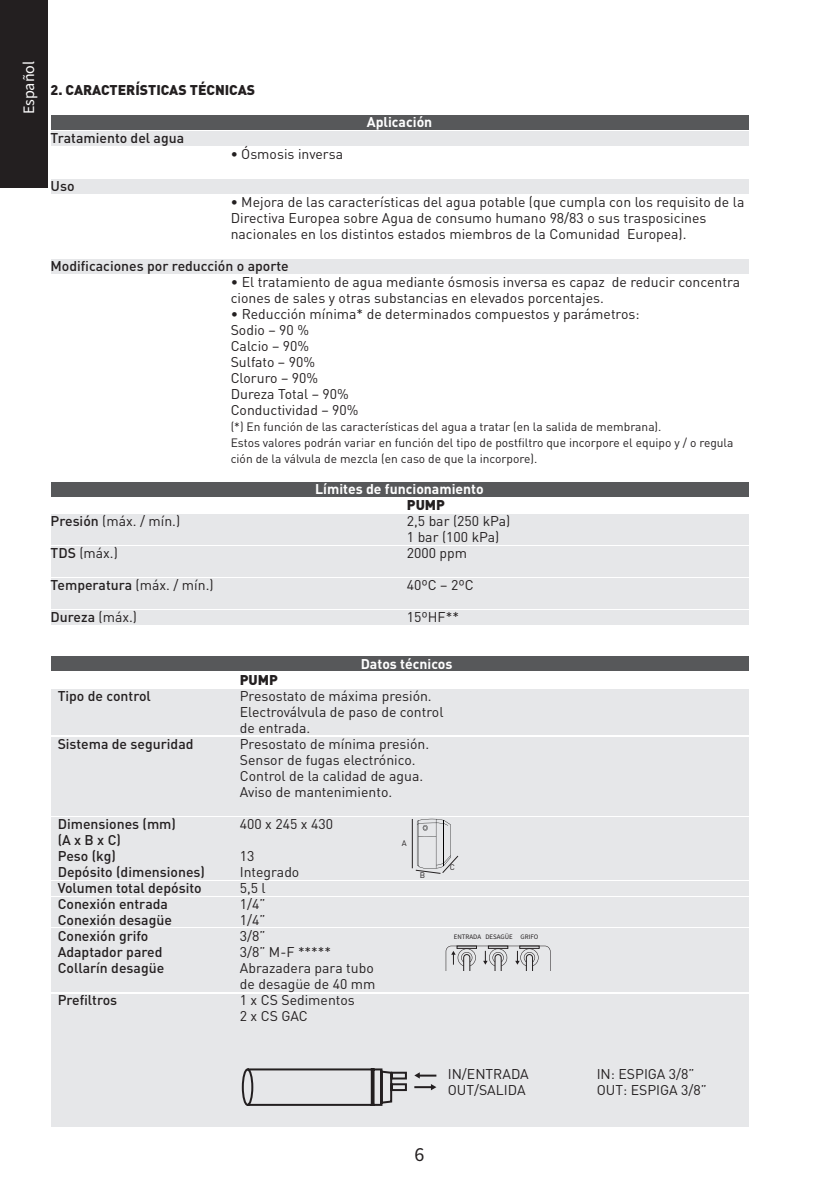
<style>
.page{position:relative;width:840px;height:1191px;background:#fff}
.page>*{position:absolute;margin:0;border:0;box-sizing:border-box;transform-origin:0 0}
.t1{font:20px "Source Sans Pro";color:#231f20}
.t2{font:500 16px "DIN Pro";color:#fff}
.t3{font:14px/16px "DIN Pro";color:#231f20}
.t4{font:500 14px "DIN Pro";color:#231f20}
.t5{font:700 14px "DIN Pro";color:#fff}
.t6{font:900 14px "DIN Pro";color:#231f20}
.t7{font:12px/16px "DIN Pro";color:#231f20}
.t8{font:8px "DIN Pro";color:#231f20}
.t9{font:6.8px "Source Sans Pro";color:#231f20}
.s1{font-weight:500}
.s2{font-weight:400}
</style>
<div class="page">
<div style="left:0;top:0;width:48px;height:187px;background:#231f20"></div>
<div style="left:51px;top:514px;width:697px;height:30px;background:#e6e7e9"></div>
<div style="left:51px;top:115px;width:697px;height:14px;background:#57585a"></div>
<div style="left:51px;top:131px;width:697px;height:14px;background:#e6e7e9"></div>
<div style="left:51px;top:179px;width:697px;height:14px;background:#e6e7e9"></div>
<div style="left:51px;top:259px;width:697px;height:15px;background:#e6e7e9"></div>
<div style="left:51px;top:689px;width:697px;height:45px;background:#e6e7e9"></div>
<div style="left:51px;top:817px;width:697px;height:62px;background:#e6e7e9"></div>
<div style="left:51px;top:881px;width:697px;height:14px;background:#e6e7e9"></div>
<div style="left:51px;top:897px;width:697px;height:14px;background:#e6e7e9"></div>
<div style="left:51px;top:912px;width:697px;height:14px;background:#e6e7e9"></div>
<div style="left:51px;top:928px;width:697px;height:64px;background:#e6e7e9"></div>
<div style="left:51px;top:993px;width:697px;height:133px;background:#e6e7e9"></div>
<div style="left:51px;top:737px;width:697px;height:78px;background:#e6e7e9"></div>
<div style="left:51px;top:656px;width:697px;height:15px;background:#57585a"></div>
<div style="left:51px;top:546px;width:697px;height:30px;background:#e6e7e9"></div>
<div style="left:51px;top:610px;width:697px;height:14px;background:#e6e7e9"></div>
<div style="left:51px;top:578px;width:697px;height:31px;background:#e6e7e9"></div>
<div style="left:51px;top:482px;width:697px;height:14px;background:#57585a"></div>
<svg style="left:445px;top:945px;width:105px;height:25px"></svg>
<hr style="left:412px;top:819px;width:1px;height:49px;background:#231f20">
<svg style="left:415px;top:819px;width:43px;height:55px"></svg>
<svg style="left:241px;top:1068px;width:196px;height:38px"></svg>
<p class="t2" style="left:18px;top:114px;width:59px;rotate:-90deg">Español</p>
<p class="t6" style="left:51px;top:81px;width:206px">2. CARACTERÍSTICAS TÉCNICAS</p>
<p class="t4" style="left:51px;top:129px;width:135px">Tratamiento del agua</p>
<p class="t4" style="left:51px;top:177px;width:25px">Uso</p>
<p class="t3" style="left:231px;top:146px;width:114px"><span class="s1">•</span> Ósmosis inversa</p>
<p class="t5" style="left:366px;top:113px;width:67px">Aplicación</p>
<p class="t3" style="left:231px;top:194px;width:515px"><span class="s1">•</span> Mejora de las características del agua potable (que cumpla con los requisito de la<br>Directiva Europea sobre Agua de consumo humano 98/83 o sus trasposicines nacionales en los distintos estados miembros de la Comunidad Europea).</p>
<p class="t4" style="left:51px;top:257px;width:240px">Modificaciones por reducción o aporte</p>
<p class="t3" style="left:231px;top:274px;width:511px">• El tratamiento de agua mediante ósmosis inversa es capaz de reducir concentra ciones de sales y otras substancias en elevados porcentajes.</p>
<p class="t3" style="left:231px;top:306px;width:410px">• Reducción mínima* de determinados compuestos y parámetros:</p>
<p class="t3" style="left:231px;top:322px;width:80px">Sodio – 90 %</p>
<p class="t3" style="left:231px;top:338px;width:80px">Calcio – 90%</p>
<p class="t3" style="left:231px;top:354px;width:86px">Sulfato – 90%</p>
<p class="t3" style="left:231px;top:370px;width:89px">Cloruro – 90%</p>
<p class="t3" style="left:231px;top:386px;width:120px">Dureza Total – 90%</p>
<p class="t3" style="left:231px;top:402px;width:129px">Conductividad – 90%</p>
<p class="t7" style="left:231px;top:418px;width:432px">(*) En función de las características del agua a tratar (en la salida de membrana).</p>
<p class="t7" style="left:231px;top:434px;width:504px">Estos valores podrán variar en función del tipo de postfiltro que incorpore el equipo y / o regula ción de la válvula de mezcla (en caso de que la incorpore).</p>
<p class="t5" style="left:315px;top:480px;width:170px">Límites de funcionamiento</p>
<p class="t6" style="left:407px;top:496px;width:40px">PUMP</p>
<p class="t3" style="left:51px;top:513px;width:131px"><span class="s1">Presión</span> (máx. / mín.)</p>
<p class="t3" style="left:407px;top:513px;width:105px">2,5 bar (250 kPa)</p>
<p class="t3" style="left:407px;top:529px;width:94px">1 bar (100 kPa)</p>
<p class="t3" style="left:51px;top:545px;width:69px"><span class="s1">TDS</span> (máx.)</p>
<p class="t3" style="left:407px;top:545px;width:62px">2000 ppm</p>
<p class="t4" style="left:51px;top:576px;width:164px">Temperatura <span class="s2">(máx. / mín.)</span></p>
<p class="t3" style="left:407px;top:577px;width:68px">40ºC – 2ºC</p>
<p class="t4" style="left:51px;top:608px;width:88px">Dureza <span class="s2">(máx.)</span></p>
<p class="t3" style="left:407px;top:609px;width:54px">15ºHF**</p>
<p class="t6" style="left:240px;top:670px;width:40px">PUMP</p>
<p class="t5" style="left:360px;top:654px;width:93px">Datos técnicos</p>
<p class="t4" style="left:58px;top:686px;width:95px">Tipo de control</p>
<p class="t3" style="left:240px;top:687px;width:193px">Presostato de máxima presión.</p>
<p class="t3" style="left:240px;top:703px;width:205px">Electroválvula de paso de control</p>
<p class="t3" style="left:240px;top:719px;width:72px">de entrada.</p>
<p class="t4" style="left:58px;top:734px;width:137px">Sistema de seguridad</p>
<p class="t3" style="left:240px;top:735px;width:191px">Presostato de mínima presión.</p>
<p class="t3" style="left:240px;top:751px;width:177px">Sensor de fugas electrónico.</p>
<p class="t3" style="left:240px;top:767px;width:185px">Control de la calidad de agua.</p>
<p class="t3" style="left:240px;top:783px;width:154px">Aviso de mantenimiento.</p>
<p class="t4" style="left:58px;top:814px;width:120px">Dimensiones (mm)</p>
<p class="t3" style="left:240px;top:815px;width:95px">400 x 245 x 430</p>
<p class="t4" style="left:58px;top:830px;width:65px">(A x B x C)</p>
<p class="t4" style="left:58px;top:846px;width:60px">Peso (kg)</p>
<p class="t3" style="left:240px;top:847px;width:16px">13</p>
<p class="t4" style="left:58px;top:862px;width:149px">Depósito (dimensiones)</p>
<p class="t3" style="left:240px;top:863px;width:61px">Integrado</p>
<p class="t4" style="left:58px;top:878px;width:145px">Volumen total depósito</p>
<p class="t3" style="left:240px;top:879px;width:27px">5,5 l</p>
<p class="t4" style="left:58px;top:894px;width:112px">Conexión entrada</p>
<p class="t3" style="left:240px;top:895px;width:27px">1/4”</p>
<p class="t4" style="left:58px;top:910px;width:116px">Conexión desagüe</p>
<p class="t3" style="left:240px;top:911px;width:27px">1/4”</p>
<p class="t4" style="left:58px;top:926px;width:92px">Conexión grifo</p>
<p class="t3" style="left:240px;top:927px;width:27px">3/8”</p>
<p class="t4" style="left:58px;top:942px;width:106px">Adaptador pared</p>
<p class="t3" style="left:240px;top:943px;width:93px">3/8” M-F *****</p>
<p class="t4" style="left:58px;top:958px;width:108px">Collarín desagüe</p>
<p class="t3" style="left:240px;top:959px;width:135px">Abrazadera para tubo</p>
<p class="t3" style="left:240px;top:975px;width:137px">de desagüe de 40 mm</p>
<p class="t4" style="left:58px;top:990px;width:61px">Prefiltros</p>
<p class="t3" style="left:240px;top:991px;width:116px">1 x CS Sedimentos</p>
<p class="t3" style="left:240px;top:1007px;width:69px">2 x CS GAC</p>
<p class="t8" style="left:401px;top:837px;width:6px">A</p>
<p class="t8" style="left:449px;top:862px;width:7px">C</p>
<p class="t8" style="left:420px;top:870px;width:7px">B</p>
<p class="t9" style="left:454px;top:932px;width:86px">ENTRADA DESAGÜE GRIFO</p>
<p class="t3" style="left:447px;top:1066px;width:83px">IN/ENTRADA</p>
<p class="t3" style="left:447px;top:1082px;width:79px">OUT/SALIDA</p>
<p class="t3" style="left:596px;top:1066px;width:99px">IN: ESPIGA 3/8”</p>
<p class="t3" style="left:596px;top:1082px;width:112px">OUT: ESPIGA 3/8”</p>
<h1 class="t1" style="left:414px;top:1142px;width:11px">6</h1>
</div>
